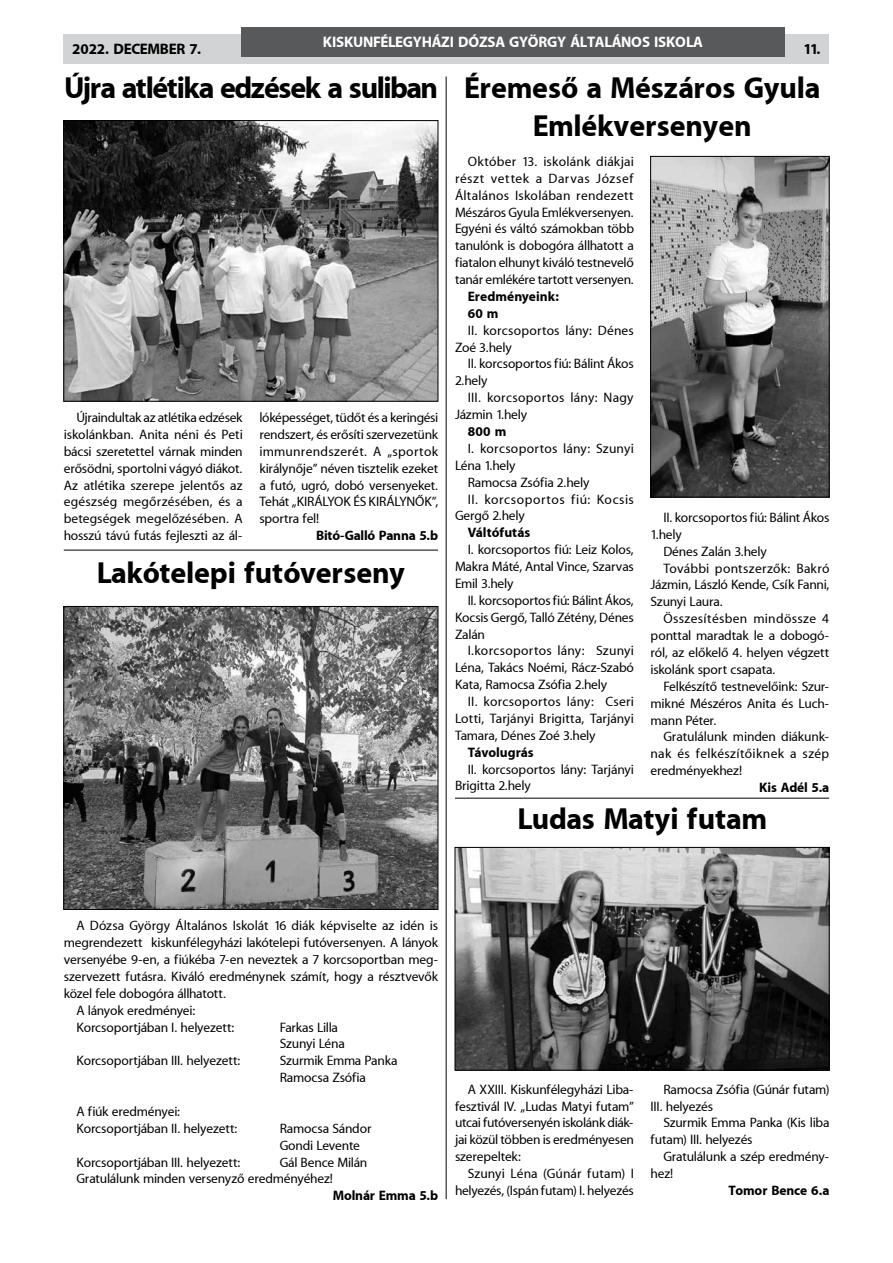
<style>
.page{position:relative;width:893px;height:1263px;background:#fff}
.page>*{position:absolute;margin:0;border:0;box-sizing:border-box;transform-origin:0 0}
.t1{font:700 30px/37.5px "Myriad PFL";color:#000}
.t2{font:700 15px "Myriad PFL";color:#fff}
.t3{font:700 15px "Myriad PFL";color:#000}
.t4{font:13.5px/16.8px "Myriad PFL";letter-spacing:.01em;color:#000}
.t5{font:700 13.5px/16.8px "Myriad PFL";color:#000}
.t6{font:13.5px/16.8px "Myriad PFL";letter-spacing:.04em;color:#000}
.t7{font:13.5px "Myriad PFL";letter-spacing:.045em;color:#000}
.t8{font:13.5px/16.8px "Myriad PFL";letter-spacing:.03em;color:#000}
.t9{font:13.5px "Myriad PFL";letter-spacing:.035em;color:#000}
.t10{font:13.5px "Myriad PFL";letter-spacing:.055em;color:#000}
</style>
<div class="page">
<div style="left:64px;top:34px;width:765px;height:30px;background:#d1d3d4"></div>
<div style="left:241px;top:27px;width:543px;height:29px;background:#58595b"></div>
<img style="left:65px;top:122px;width:371px;height:278px">
<div style="left:63px;top:120px;width:375px;height:282px;border:1px solid #000"></div>
<img style="left:65px;top:608px;width:371px;height:300px">
<div style="left:63px;top:606px;width:375px;height:304px;border:1px solid #000"></div>
<img style="left:457px;top:849px;width:371px;height:219px">
<div style="left:455px;top:847px;width:375px;height:223px;border:1px solid #000"></div>
<hr style="left:64px;top:550px;width:374px;height:1px;background:#000">
<hr style="left:455px;top:798px;width:374px;height:1px;background:#000">
<img style="left:652px;top:158px;width:176px;height:337px">
<div style="left:650px;top:156px;width:180px;height:341px;border:1px solid #000"></div>
<hr style="left:446px;top:77px;width:1px;height:1122px;background:#000">
<p class="t2" style="left:323px;top:33px;width:381px">KISKUNFÉLEGYHÁZI DÓZSA GYÖRGY ÁLTALÁNOS ISKOLA</p>
<p class="t3" style="left:72px;top:41px;width:130px">2022. DECEMBER 7.</p>
<p class="t3" style="left:804px;top:41px;width:19px">11.</p>
<h1 class="t1" style="left:533px;top:70px;width:289px;text-indent:-469px">Újra atlétika edzések a suliban Éremeső a Mészáros Gyula<br>Emlékversenyen</h1>
<p class="t4" style="left:64px;top:410px;width:180px;text-align:justify;text-indent:13px">Újraindultak az atlétika edzések iskolánkban. Anita néni és Peti bácsi szeretettel várnak minden erősödni, sportolni vágyó diákot.<br>Az atlétika szerepe jelentős az egészség megőrzésében, és a betegségek megelőzésében. A hosszú távú futás fejleszti az ál-</p>
<p class="t4" style="left:259px;top:410px;width:180px;text-align:justify">lóképességet, tüdőt és a keringési rendszert, és erősíti szervezetünk immunrendszerét. A „sportok királynője” néven tisztelik ezeket a futó, ugró, dobó versenyeket.<br>Tehát „KIRÁLYOK ÉS KIRÁLYNŐK”, sportra fel!</p>
<p class="t5" style="left:316px;top:528px;width:123px">Bitó-Galló Panna 5.b</p>
<h1 class="t1" style="left:97px;top:555px;width:310px">Lakótelepi futóverseny</h1>
<p class="t4" style="left:455px;top:154px;width:180px;text-align:justify;text-indent:13px">Október 13. iskolánk diákjai részt vettek a Darvas József Általános Iskolában rendezett Mészáros Gyula Emlékversenyen.<br>Egyéni és váltó számokban több tanulónk is dobogóra állhatott a fiatalon elhunyt kiváló testnevelő tanár emlékére tartott versenyen.</p>
<p class="t5" style="left:468px;top:288px;width:93px">Eredményeink:<br>60 m</p>
<p class="t8" style="left:455px;top:322px;width:180px;text-indent:13px">II. korcsoportos lány: Dénes<br>Zoé 3.hely</p>
<p class="t4" style="left:455px;top:356px;width:180px;text-indent:13px">II. korcsoportos fiú: Bálint Ákos<br>2.hely</p>
<p class="t6" style="left:455px;top:390px;width:180px;text-indent:13px">III. korcsoportos lány: Nagy<br>Jázmin 1.hely</p>
<p class="t5" style="left:468px;top:423px;width:40px">800 m</p>
<p class="t9" style="left:468px;top:441px;width:167px">I. korcsoportos lány: Szunyi</p>
<p class="t4" style="left:455px;top:457px;width:62px">Léna 1.hely</p>
<p class="t4" style="left:468px;top:474px;width:123px">Ramocsa Zsófia 2.hely</p>
<p class="t10" style="left:468px;top:491px;width:167px">II. korcsoportos fiú: Kocsis</p>
<p class="t4" style="left:455px;top:508px;width:71px">Gergő 2.hely</p>
<p class="t5" style="left:468px;top:525px;width:64px">Váltófutás</p>
<p class="t4" style="left:455px;top:542px;width:180px;text-align:justify;text-indent:13px">I. korcsoportos fiú: Leiz Kolos, Makra Máté, Antal Vince, Szarvas Emil 3.hely</p>
<p class="t4" style="left:455px;top:592px;width:180px;text-align:justify;text-indent:13px">II. korcsoportos fiú: Bálint Ákos, Kocsis Gergő, Talló Zétény, Dénes Zalán</p>
<p class="t4" style="left:455px;top:643px;width:180px;text-align:justify;text-indent:13px">I.korcsoportos lány: Szunyi Léna, Takács Noémi, Rácz-Szabó Kata, Ramocsa Zsófia 2.hely</p>
<p class="t4" style="left:455px;top:694px;width:180px;text-align:justify;text-indent:13px">II. korcsoportos lány: Cseri Lotti, Tarjányi Brigitta, Tarjányi Tamara, Dénes Zoé 3.hely</p>
<p class="t5" style="left:468px;top:744px;width:68px">Távolugrás</p>
<p class="t4" style="left:455px;top:761px;width:180px;text-indent:13px">II. korcsoportos lány: Tarjányi<br>Brigitta 2.hely</p>
<p class="t4" style="left:663px;top:510px;width:167px">II. korcsoportos fiú: Bálint Ákos</p>
<p class="t4" style="left:651px;top:526px;width:33px">1.hely</p>
<p class="t4" style="left:663px;top:543px;width:105px">Dénes Zalán 3.hely</p>
<p class="t6" style="left:663px;top:560px;width:167px">További pontszerzők: Bakró</p>
<p class="t4" style="left:651px;top:577px;width:180px">Jázmin, László Kende, Csík Fanni,</p>
<p class="t4" style="left:651px;top:594px;width:73px">Szunyi Laura.</p>
<p class="t7" style="left:663px;top:611px;width:167px">Összesítésben mindössze 4</p>
<p class="t4" style="left:651px;top:628px;width:180px">ponttal maradtak le a dobogó-</p>
<p class="t4" style="left:651px;top:645px;width:180px">ról, az előkelő 4. helyen végzett</p>
<p class="t4" style="left:651px;top:661px;width:126px">iskolánk sport csapata.</p>
<p class="t4" style="left:663px;top:678px;width:167px">Felkészítő testnevelőink: Szur-</p>
<p class="t4" style="left:651px;top:695px;width:180px">mikné Mészéros Anita és Luch-</p>
<p class="t4" style="left:651px;top:712px;width:67px">mann Péter.</p>
<p class="t4" style="left:663px;top:729px;width:167px">Gratulálunk minden diákunk-</p>
<p class="t7" style="left:651px;top:746px;width:180px">nak és felkészítőiknek a szép</p>
<p class="t4" style="left:651px;top:763px;width:93px">eredményekhez!</p>
<p class="t5" style="left:759px;top:779px;width:72px">Kis Adél 5.a</p>
<h1 class="t1" style="left:517px;top:802px;width:251px">Ludas Matyi futam</h1>
<p class="t4" style="left:77px;top:918px;width:363px">A Dózsa György Általános Iskolát 16 diák képviselte az idén is</p>
<p class="t4" style="left:64px;top:935px;width:376px">megrendezett kiskunfélegyházi lakótelepi futóversenyen. A lányok</p>
<p class="t4" style="left:64px;top:952px;width:376px">versenyébe 9-en, a fiúkéba 7-en neveztek a 7 korcsoportban meg-</p>
<p class="t4" style="left:64px;top:968px;width:376px">szervezett futásra. Kiváló eredménynek számít, hogy a résztvevők</p>
<p class="t4" style="left:64px;top:985px;width:164px">közel fele dobogóra állhatott.</p>
<p class="t4" style="left:77px;top:1002px;width:120px">A lányok eredményei:</p>
<p class="t4" style="left:77px;top:1019px;width:159px">Korcsoportjában I. helyezett:</p>
<p class="t4" style="left:280px;top:1019px;width:66px">Farkas Lilla<br>Szunyi Léna</p>
<p class="t4" style="left:77px;top:1053px;width:165px">Korcsoportjában III. helyezett:</p>
<p class="t4" style="left:280px;top:1053px;width:119px">Szurmik Emma Panka<br>Ramocsa Zsófia</p>
<p class="t4" style="left:77px;top:1103px;width:162px">A fiúk eredményei:<br>Korcsoportjában II. helyezett:</p>
<p class="t4" style="left:280px;top:1120px;width:93px">Ramocsa Sándor<br>Gondi Levente</p>
<p class="t4" style="left:77px;top:1154px;width:292px;text-indent:203px">Gál Bence Milán<br>Gratulálunk minden versenyző eredményéhez!</p>
<p class="t5" style="left:333px;top:1188px;width:107px">Molnár Emma 5.b</p>
<p class="t4" style="left:77px;top:1154px;width:165px">Korcsoportjában III. helyezett:</p>
<p class="t4" style="left:455px;top:1081px;width:180px;text-align:justify;text-indent:13px">A XXIII. Kiskunfélegyházi Liba&shy;fesztivál IV. „Ludas Matyi futam” utcai futóversenyén iskolánk diák&shy;jai közül többen is eredményesen szerepeltek:</p>
<p class="t4" style="left:455px;top:1166px;width:180px;text-align:right">Szunyi Léna (Gúnár futam) I helyezés, (Ispán futam) I. helyezés</p>
<p class="t4" style="left:651px;top:1081px;width:180px;text-indent:13px">Ramocsa Zsófia (Gúnár futam)<br>III. helyezés</p>
<p class="t4" style="left:651px;top:1115px;width:180px;text-indent:13px">Szurmik Emma Panka (Kis liba futam) III. helyezés</p>
<p class="t4" style="left:651px;top:1149px;width:180px;text-indent:13px">Gratulálunk a szép eredmény&shy;hez!</p>
<p class="t5" style="left:728px;top:1182px;width:102px">Tomor Bence 6.a</p>
</div>
